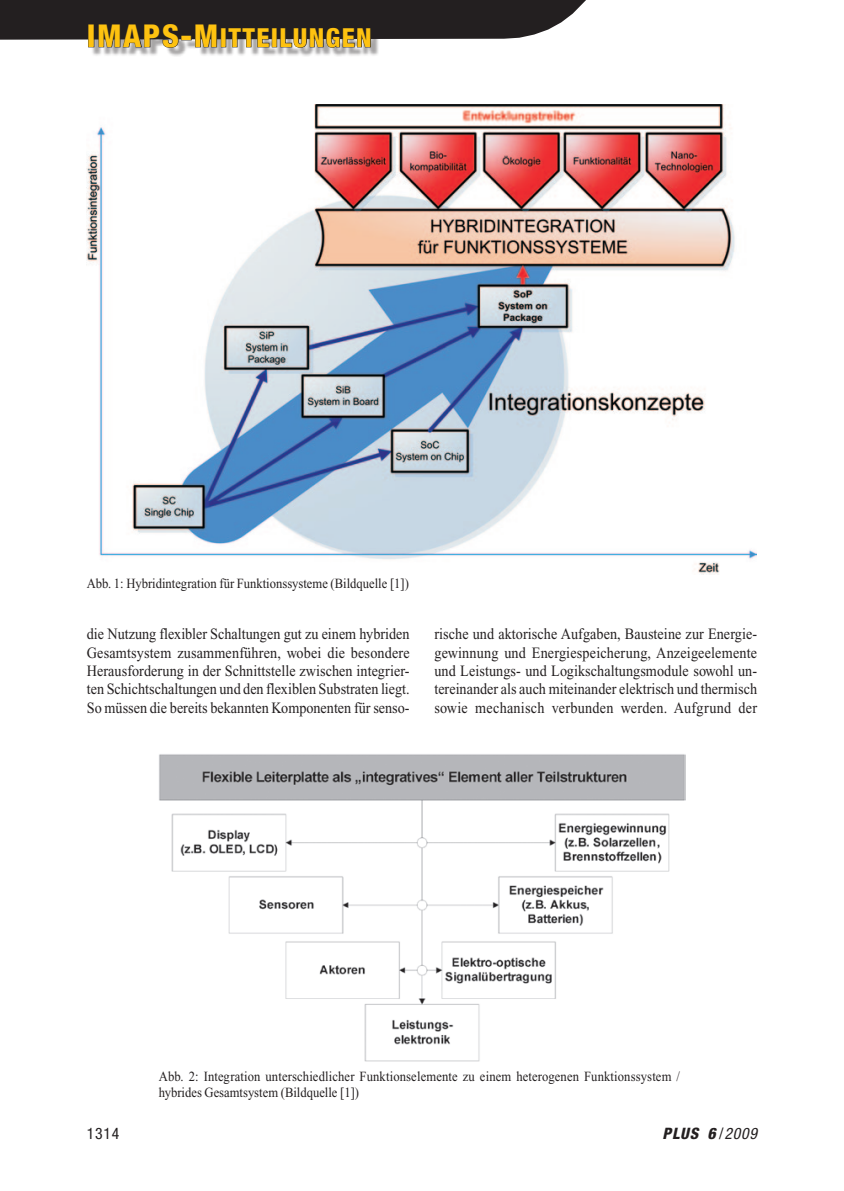
<style>
.page{position:relative;width:844px;height:1191px;background:#fff}
.page>*{position:absolute;margin:0;border:0;box-sizing:border-box;transform-origin:0 0}
.t1{font:800 condensed 26.25px "Helvetica Neue";letter-spacing:.05em;color:#fec210}
._05_09_Grute{font:15.75px/18.4px "Times New Roman";color:#231f20;text-align:justify;scale:.9 1}
.t2{font:italic 800 condensed 15.75px "Helvetica Neue";color:#231f20}
.t3{font:condensed 15.75px "Helvetica Neue";color:#231f20}
._06_08_BUZ{font:14px/15.8px "Times New Roman";letter-spacing:.005em;color:#231f20;scale:.9 1}
.s1{font-size:31.5px}
.s2{font-weight:400;font-style:normal}
.s3{font-weight:400}
</style>
<div class="page">
<div style="left:91px;top:27px;width:289px;height:30px;background:#231f20;opacity:.4"></div>
<svg style="left:0;top:0;width:586px;height:51px"></svg>
<img style="left:159px;top:754px;width:526px;height:307px">
<img style="left:87px;top:104px;width:669px;height:470px">
<h1 class="t1" style="left:87px;top:21px;width:286px"><span class="s1">IMAPS-M</span>ITTEILUNGEN</h1>
<p class="_06_08_BUZ" style="left:87px;top:575px;width:359px">Abb. 1: Hybridintegration für Funktionssysteme (Bildquelle [1])</p>
<p class="_05_09_Grute" style="left:87px;top:625px;width:360px">die Nutzung flexibler Schaltungen gut zu einem hybriden Gesamtsystem zusammenführen, wobei die besondere Herausforderung in der Schnittstelle zwischen integrier&shy;ten Schichtschaltungen und den flexiblen Substraten liegt.<br>So müssen die bereits bekannten Komponenten für senso-</p>
<p class="_05_09_Grute" style="left:434px;top:625px;width:360px">rische und aktorische Aufgaben, Bausteine zur Energie&shy;gewinnung und Energiespeicherung, Anzeigeelemente und Leistungs- und Logikschaltungsmodule sowohl un&shy;tereinander als auch miteinander elektrisch und thermisch sowie mechanisch verbunden werden. Aufgrund der</p>
<p class="_06_08_BUZ" style="left:159px;top:1068px;width:580px">Abb. 2: Integration unterschiedlicher Funktionselemente zu einem heterogenen Funktionssystem / hybrides Gesamtsystem (Bildquelle [1])</p>
<p class="t3" style="left:87px;top:1124px;width:34px">1314</p>
<p class="t2" style="left:662px;top:1123px;width:96px">PLUS 6 <span class="s2">/</span><span class="s3">2009</span></p>
</div>
